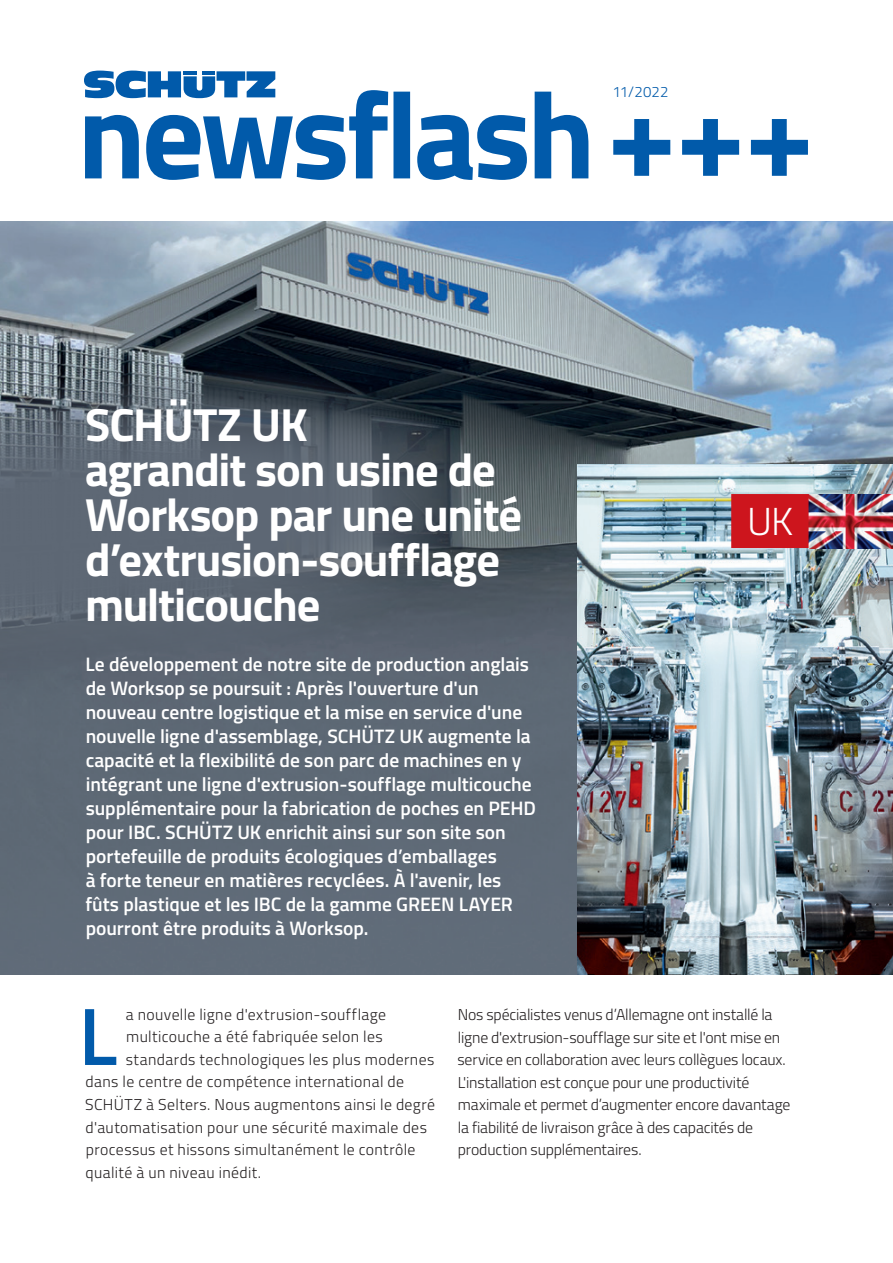
<style>
.page{position:relative;width:893px;height:1263px;background:#fff}
.page>*{position:absolute;margin:0;border:0;box-sizing:border-box;transform-origin:0 0}
.t1{font:600 81.45px "Cairo";color:#015aaa}
.t2{font:700 46.5px/45px "Cairo";letter-spacing:-.025em;color:#fff}
.t3{font:300 39px "Cairo";color:#fff}
.t4{font:600 19.5px/24px "Cairo";letter-spacing:-.005em;color:#fff}
.t5{font:300 15.75px "Cairo";letter-spacing:.015em;color:#231f20}
.t6{font:300 15.75px/22.5px "Cairo";letter-spacing:-.01em;color:#231f20}
.t7{font:300 15px "Cairo";letter-spacing:.01em;color:#015aaa}
</style>
<div class="page">
<img style="left:0;top:221px;width:893px;height:754px">
<img style="left:578px;top:464px;width:315px;height:511px">
<img style="left:808px;top:494px;width:85px;height:54px">
<div style="left:731px;top:494px;width:77px;height:54px;background:#cd151d"></div>
<svg style="left:0;top:351px;width:506px;height:351px;background:#545f6a"></svg>
<svg style="left:84px;top:71px;width:191px;height:19px"></svg>
<hr style="left:184px;top:71px;width:13px;height:4px;background:#015aaa">
<hr style="left:202px;top:71px;width:13px;height:4px;background:#015aaa">
<svg style="left:85px;top:90px;width:723px;height:90px"></svg>
<p class="t7" style="left:612px;top:81px;width:58px">11/2022</p>
<h2 class="t2" style="left:85px;top:402px;width:439px">SCHÜTZ UK<br>agrandit son usine de<br>Worksop par une unité d’extrusion-soufflage multicouche</h2>
<p class="t4" style="left:85px;top:652px;width:452px">Le développement de notre site de production anglais de Worksop se poursuit : Après l'ouverture d'un nouveau centre logistique et la mise en service d'une nouvelle ligne d'assemblage, SCHÜTZ UK augmente la capacité et la flexibilité de son parc de machines en y intégrant une ligne d'extrusion-soufflage multicouche supplémentaire pour la fabrication de poches en PEHD pour IBC. SCHÜTZ UK enrichit ainsi sur son site son portefeuille de produits écologiques d’emballages<br>à forte teneur en matières recyclées. À l'avenir, les fûts plastique et les IBC de la gamme GREEN LAYER pourront être produits à Worksop.</p>
<h3 class="t3" style="left:747px;top:493px;width:47px">UK</h3>
<h1 class="t1" style="left:79px;top:975px;width:40px">L</h1>
<p class="t5" style="left:126px;top:1003px;width:262px">a nouvelle ligne d'extrusion-soufflage</p>
<p class="t5" style="left:126px;top:1025px;width:258px">multicouche a été fabriquée selon les</p>
<p class="t5" style="left:126px;top:1048px;width:310px">standards technologiques les plus modernes</p>
<p class="t5" style="left:85px;top:1070px;width:320px">dans le centre de compétence international de</p>
<p class="t5" style="left:85px;top:1093px;width:352px">SCHÜTZ à Selters. Nous augmentons ainsi le degré</p>
<p class="t5" style="left:85px;top:1115px;width:343px">d'automatisation pour une sécurité maximale des</p>
<p class="t5" style="left:86px;top:1138px;width:331px">processus et hissons simultanément le contrôle</p>
<p class="t5" style="left:85px;top:1160px;width:177px">qualité à un niveau inédit.</p>
<p class="t6" style="left:457px;top:1003px;width:334px">Nos spécialistes venus d’Allemagne ont installé la ligne d'extrusion-soufflage sur site et l'ont mise en service en collaboration avec leurs collègues locaux.<br>L'installation est conçue pour une productivité maximale et permet d’augmenter encore davantage la fiabilité de livraison grâce à des capacités de production supplémentaires.</p>
</div>
